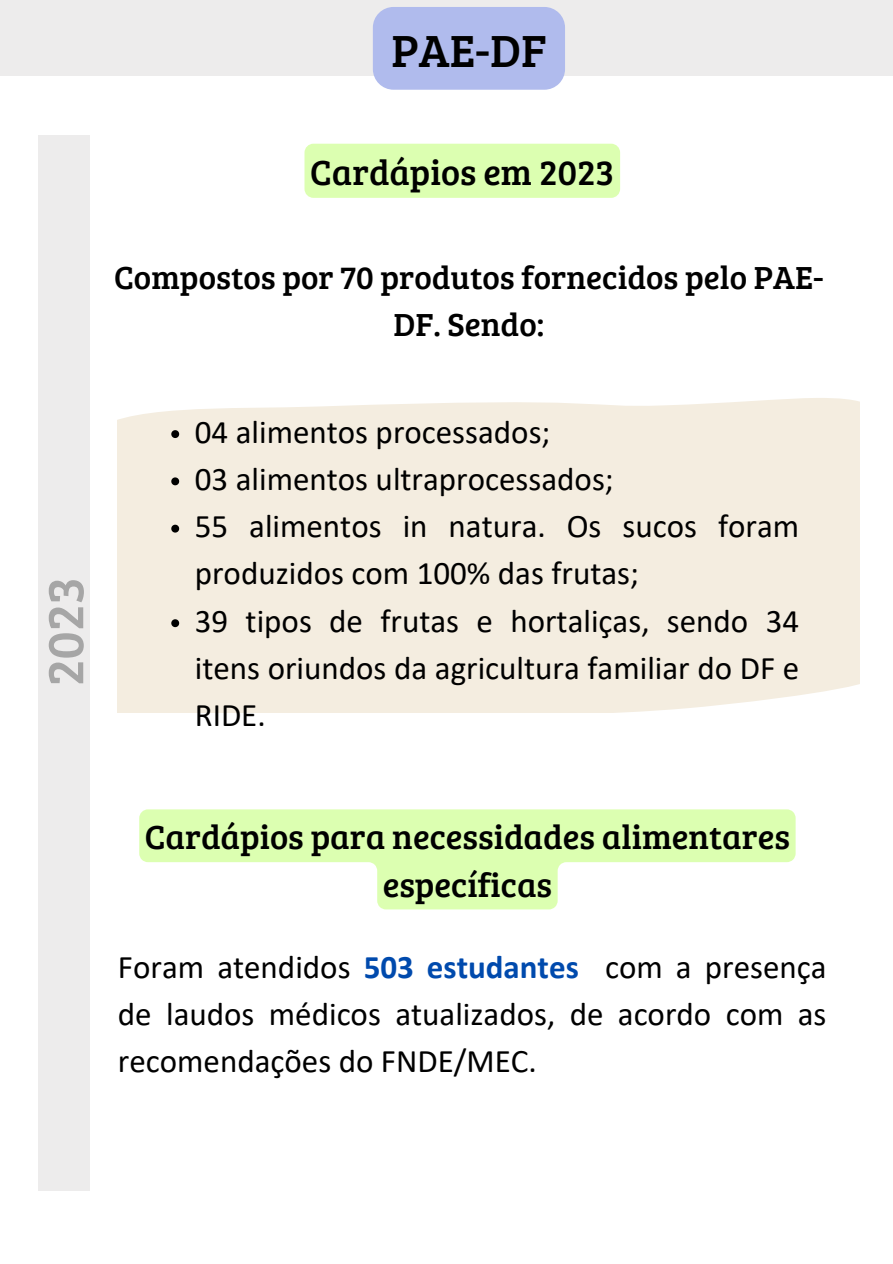
<style>
.page{position:relative;width:893px;height:1264px;background:#fff}
.page>*{position:absolute;margin:0;border:0;box-sizing:border-box;transform-origin:0 0}
.t1{font:52.5px "Bree Serif";color:#a6a6a6}
.t2{font:46.5px "Bree Serif";color:#000}
.t3{font:36px "Bree Serif";color:#000}
.t4{font:34.5px/47.2px "Bree Serif";color:#000;text-align:center}
.t5{font:33px/47.2px "Calibri";color:#000;text-align:justify}
.t6{font:33px/46.2px "Bree Serif";color:#000;text-align:center}
.s1{font-weight:700;color:#004aad}
</style>
<div class="page">
<div style="left:0;top:0;width:892px;height:75px;background:#edecec"></div>
<div style="left:38px;top:136px;width:51px;height:1055px;background:#edecec"></div>
<div style="left:118px;top:398px;width:741px;height:314px;background:#f4ede0"></div>
<div style="left:373px;top:7px;width:192px;height:83px;background:#b0bbed"></div>
<svg style="left:171px;top:430px;width:8px;height:8px"></svg>
<svg style="left:171px;top:477px;width:8px;height:8px"></svg>
<svg style="left:171px;top:524px;width:8px;height:8px"></svg>
<svg style="left:171px;top:619px;width:8px;height:8px"></svg>
<div style="left:304px;top:144px;width:316px;height:54px;background:#dcffb1;border-radius:9px"></div>
<svg style="left:139px;top:809px;width:656px;height:100px;fill:#dcffb1"></svg>
<p class="t2" style="left:391px;top:17px;width:156px">PAE-DF</p>
<p class="t3" style="left:310px;top:146px;width:305px">Cardápios em 2023</p>
<p class="t6" style="left:114px;top:253px;width:711px">Compostos por 70 produtos fornecidos pelo PAE-<br>DF. Sendo:</p>
<p class="t1" style="left:27px;top:686px;width:111px;rotate:-90deg">2023</p>
<p class="t5" style="left:195px;top:410px;width:357px">04 alimentos processados;</p>
<p class="t5" style="left:195px;top:458px;width:420px">03 alimentos ultraprocessados;</p>
<p class="t5" style="left:195px;top:505px;width:606px">55 alimentos in natura. Os sucos foram produzidos com 100% das frutas;</p>
<p class="t5" style="left:195px;top:599px;width:606px">39 tipos de frutas e hortaliças, sendo 34 itens oriundos da agricultura familiar do DF e RIDE.</p>
<p class="t4" style="left:145px;top:812px;width:646px">Cardápios para necessidades alimentares específicas</p>
<p class="t5" style="left:118px;top:946px;width:710px">Foram atendidos <span class="s1">503 estudantes</span> com a presença de laudos médicos atualizados, de acordo com as recomendações do FNDE/MEC.</p>
</div>
